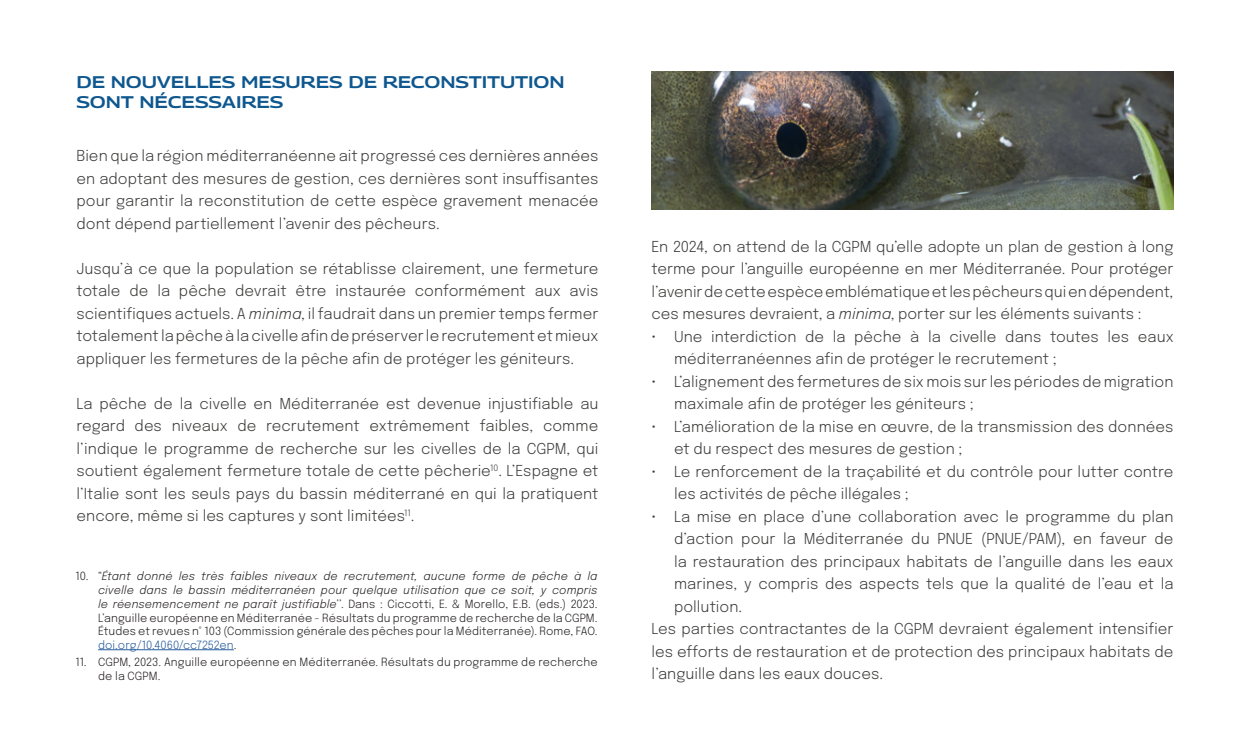
<style>
.page{position:relative;width:1250px;height:750px;background:#fff}
.page>*{position:absolute;margin:0;border:0;box-sizing:border-box;transform-origin:0 0}
.t1{font:600 16.88px/20px "Georama Expanded";letter-spacing:-.01em;color:#0e578f}
.t2{font:300 15px/22.5px "Epilogue";letter-spacing:.005em;color:#3c3c3b;text-align:justify}
.t3{font:300 11.25px/13.8px "Epilogue";letter-spacing:.01em;color:#231f20;text-align:justify}
.s1{font-style:italic}
.s2{color:#275b9b}
</style>
<div class="page">
<hr style="left:98px;top:650px;width:136px;height:1px;background:#275b9b">
<img style="left:652px;top:71px;width:522px;height:138px">
<p class="t1" style="left:76px;top:72px;width:490px">DE NOUVELLES MESURES DE RECONSTITUTION<br>SONT NÉCESSAIRES</p>
<p class="t2" style="left:76px;top:144px;width:523px">Bien que la région méditerranéenne ait progressé ces dernières années en adoptant des mesures de gestion, ces dernières sont insuffisantes pour garantir la reconstitution de cette espèce gravement menacée dont dépend partiellement l’avenir des pêcheurs.</p>
<p class="t2" style="left:76px;top:256px;width:523px">Jusqu’à ce que la population se rétablisse clairement, une fermeture totale de la pêche devrait être instaurée conformément aux avis scientifiques actuels. A <span class="s1">minima</span>, il faudrait dans un premier temps fermer totalement la pêche à la civelle afin de préserver le recrutement et mieux appliquer les fermetures de la pêche afin de protéger les géniteurs.</p>
<p class="t2" style="left:76px;top:391px;width:524px">La pêche de la civelle en Méditerranée est devenue injustifiable au regard des niveaux de recrutement extrêmement faibles, comme l’indique le programme de recherche sur les civelles de la CGPM, qui soutient également fermeture totale de cette pêcherie<sup>10</sup>. L’Espagne et l’Italie sont les seuls pays du bassin méditerrané en qui la pratiquent encore, même si les captures y sont limitées<sup>11</sup>.</p>
<p class="t3" style="left:98px;top:569px;width:501px;text-indent:-22px">10. “<span class="s1">Étant donné les très faibles niveaux de recrutement, aucune forme de pêche à la civelle dans le bassin méditerranéen pour quelque utilisation que ce soit, y compris le réensemencement ne paraît justifiable</span>’’. Dans : Ciccotti, E. &amp; Morello, E.B. (eds.) 2023.<br>L’anguille européenne en Méditerranée - Résultats du programme de recherche de la CGPM.<br>Études et revues n° 103 (Commission générale des pêches pour la Méditerranée). Rome, FAO. <span class="s2">doi.org/10.4060/cc7252en</span>.</p>
<p class="t3" style="left:98px;top:655px;width:501px;text-indent:-22px">11. CGPM, 2023. Anguille européenne en Méditerranée. Résultats du programme de recherche de la CGPM.</p>
<p class="t2" style="left:652px;top:234px;width:523px">En 2024, on attend de la CGPM qu’elle adopte un plan de gestion à long terme pour l’anguille européenne en mer Méditerranée. Pour protéger l’avenir de cette espèce emblématique et les pêcheurs qui en dépendent, ces mesures devraient, a <span class="s1">minima</span>, porter sur les éléments suivants :</p>
<p class="t2" style="left:674px;top:324px;width:501px;text-indent:-22px">• Une interdiction de la pêche à la civelle dans toutes les eaux méditerranéennes afin de protéger le recrutement ;</p>
<p class="t2" style="left:674px;top:369px;width:501px;text-indent:-22px">• L’alignement des fermetures de six mois sur les périodes de migration maximale afin de protéger les géniteurs ;</p>
<p class="t2" style="left:674px;top:414px;width:501px;text-indent:-22px">• L’amélioration de la mise en œuvre, de la transmission des données et du respect des mesures de gestion ;</p>
<p class="t2" style="left:674px;top:459px;width:501px;text-indent:-22px">• Le renforcement de la traçabilité et du contrôle pour lutter contre les activités de pêche illégales ;</p>
<p class="t2" style="left:652px;top:504px;width:523px">• La mise en place d’une collaboration avec le programme du plan</p>
<p class="t2" style="left:674px;top:527px;width:501px">d’action pour la Méditerranée du PNUE (PNUE/PAM), en faveur de</p>
<p class="t2" style="left:674px;top:549px;width:501px">la restauration des principaux habitats de l’anguille dans les eaux</p>
<p class="t2" style="left:674px;top:572px;width:501px">marines, y compris des aspects tels que la qualité de l’eau et la</p>
<p class="t2" style="left:674px;top:594px;width:70px">pollution.</p>
<p class="t2" style="left:652px;top:617px;width:523px">Les parties contractantes de la CGPM devraient également intensifier</p>
<p class="t2" style="left:652px;top:639px;width:523px">les efforts de restauration et de protection des principaux habitats de</p>
<p class="t2" style="left:652px;top:662px;width:233px">l’anguille dans les eaux douces.</p>
</div>
